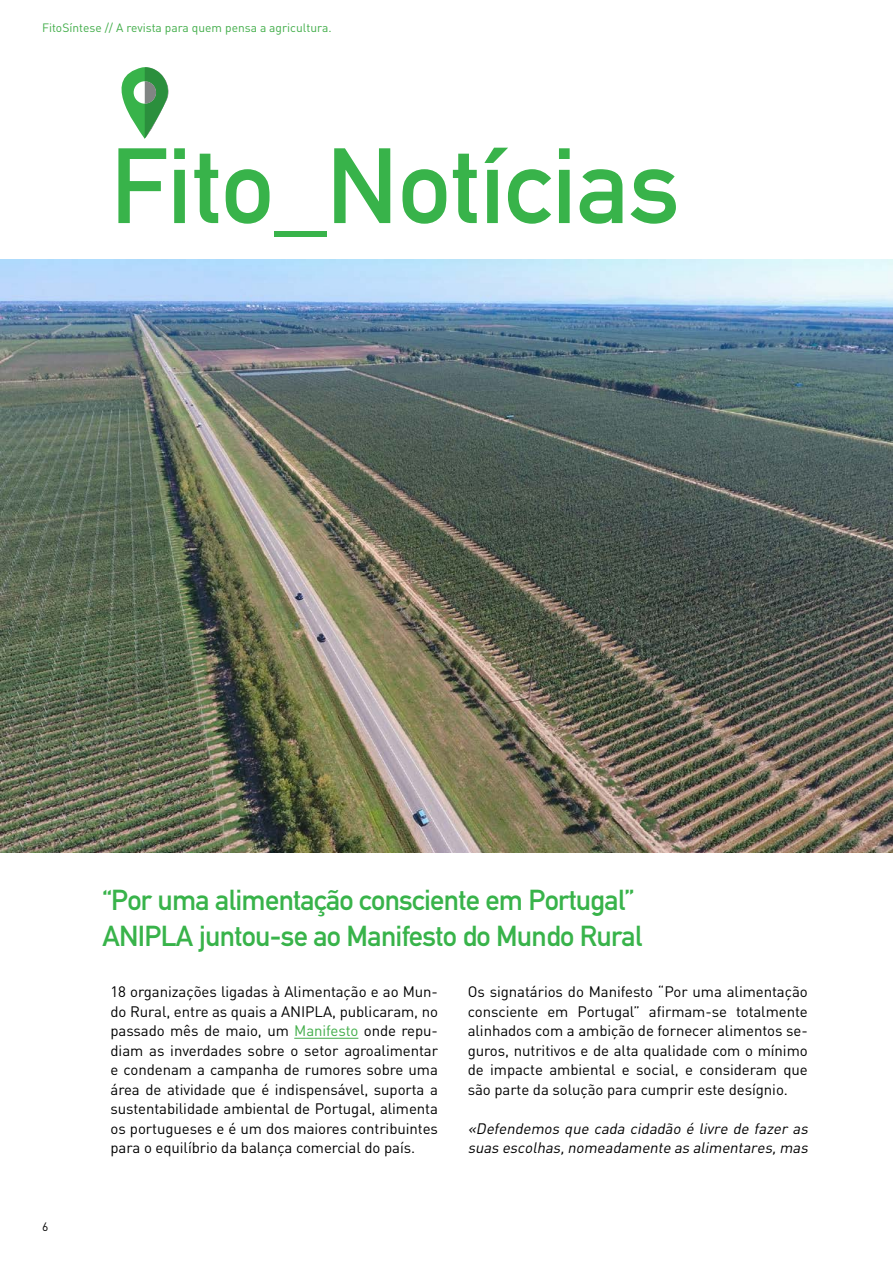
<style>
.page{position:relative;width:893px;height:1263px;background:#fff}
.page>*{position:absolute;margin:0;border:0;box-sizing:border-box;transform-origin:0 0}
.t1{font:500 105px "DIN";color:#38b34a}
.t2{font:500 28.5px/36px "DIN";letter-spacing:-.025em;color:#38b34a}
.t3{font:15px/19.5px "DIN";letter-spacing:-.005em;color:#000;text-align:justify}
.t4{font:italic 15px/19.5px "DIN";letter-spacing:-.005em;color:#000}
.t5{font:12px "DIN";color:#41ad49}
.t6{font:12px "DIN";color:#000}
.s1{color:#41ad49}
</style>
<div class="page">
<svg style="left:121px;top:67px;width:48px;height:72px"></svg>
<hr style="left:294px;top:1038px;width:64px;height:1px;background:#41ad49">
<img style="left:0;top:259px;width:893px;height:594px">
<p class="t5" style="left:42px;top:20px;width:291px">FitoSíntese // A revista para quem pensa a agricultura.</p>
<h1 class="t1" style="left:111px;top:125px;width:571px">Fito_Notícias</h1>
<p class="t6" style="left:42px;top:1219px;width:8px">6</p>
<h2 class="t2" style="left:102px;top:881px;width:541px">“Por uma alimentação consciente em Portugal”<br>ANIPLA juntou-se ao Manifesto do Mundo Rural</h2>
<p class="t3" style="left:111px;top:982px;width:329px">18 organizações ligadas à Alimentação e ao Mun&shy;do Rural, entre as quais a ANIPLA, publicaram, no passado mês de maio, um <span class="s1">Manifesto</span> onde repu&shy;diam as inverdades sobre o setor agroalimentar e condenam a campanha de rumores sobre uma área de atividade que é indispensável, suporta a sustentabilidade ambiental de Portugal, alimenta os portugueses e é um dos maiores contribuintes para o equilíbrio da balança comercial do país.</p>
<p class="t3" style="left:468px;top:982px;width:341px">Os signatários do Manifesto “Por uma alimentação consciente em Portugal” afirmam-se totalmente alinhados com a ambição de fornecer alimentos se&shy;guros, nutritivos e de alta qualidade com o mínimo de impacte ambiental e social, e consideram que são parte da solução para cumprir este desígnio.</p>
<p class="t4" style="left:468px;top:1118px;width:341px">«Defendemos que cada cidadão é livre de fazer as suas escolhas, nomeadamente as alimentares, mas</p>
</div>
